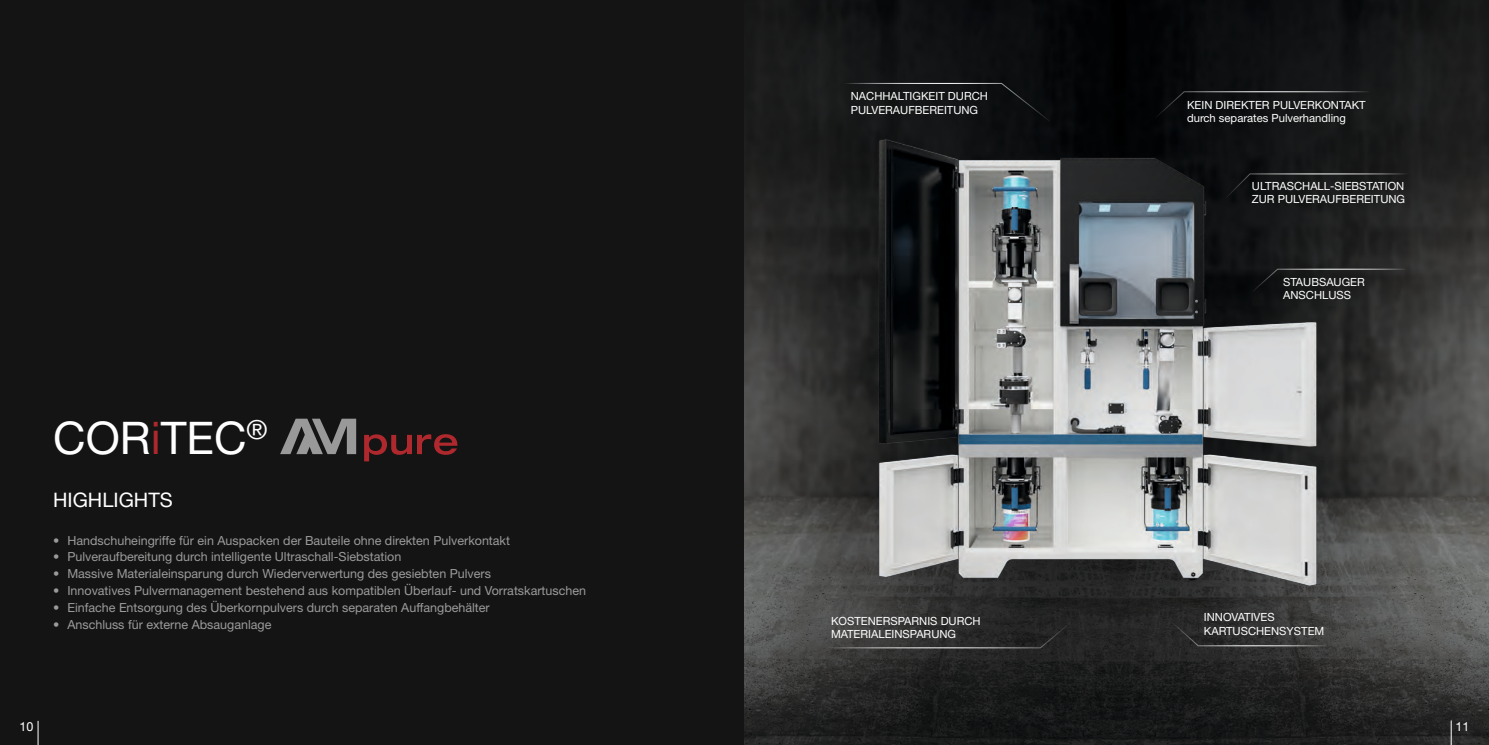
<style>
.page{position:relative;width:1489px;height:745px;background:#fff}
.page>*{position:absolute;margin:0;border:0;box-sizing:border-box;transform-origin:0 0}
.CORiTEC_Überschrifte{font:45px "Helvetica Neue LT Pro";color:#fff}
.Unterüberschrift_16p{font:20px "Helvetica Neue LT Pro";color:#fff}
.t1{font:12.5px "Helvetica Neue LT Pro";color:#9c9b9b}
.t2{font:12.5px "Helvetica Neue LT Pro";color:#fff}
.Stichpunkte_um_masch{font:11.25px "Helvetica Neue LT Pro";color:#fff}
.s1{color:#ae282d}
</style>
<div class="page">
<div style="left:0;top:0;width:1488px;height:744px;background:#131413"></div>
<img style="left:744px;top:0;width:744px;height:744px">
<svg style="left:1450px;top:720px;width:1px;height:24px"></svg>
<svg style="left:38px;top:720px;width:1px;height:24px"></svg>
<img style="left:744px;top:102px;width:687px;height:536px">
<svg style="left:841px;top:82px;width:210px;height:41px"></svg>
<svg style="left:1153px;top:91px;width:219px;height:28px"></svg>
<svg style="left:1250px;top:268px;width:158px;height:25px"></svg>
<svg style="left:1171px;top:621px;width:157px;height:25px;background:#343433"></svg>
<svg style="left:1224px;top:173px;width:185px;height:26px"></svg>
<svg style="left:822px;top:621px;width:248px;height:27px"></svg>
<svg style="left:280px;top:418px;width:76px;height:36px"></svg>
<svg style="left:364px;top:434px;width:93px;height:27px"></svg>
<p class="CORiTEC_Überschrifte" style="left:53px;top:410px;width:216px">COR<span class="s1">i</span>TEC<sup>®</sup></p>
<p class="Unterüberschrift_16p" style="left:53px;top:487px;width:121px">HIGHLIGHTS</p>
<p class="t1" style="left:53px;top:532px;width:458px">• Handschuheingriffe für ein Auspacken der Bauteile ohne direkten Pulverkontakt</p>
<p class="t1" style="left:53px;top:549px;width:350px">• Pulveraufbereitung durch intelligente Ultraschall-Siebstation</p>
<p class="t1" style="left:53px;top:565px;width:439px">• Massive Materialeinsparung durch Wiederverwertung des gesiebten Pulvers</p>
<p class="t1" style="left:53px;top:582px;width:534px">• Innovatives Pulvermanagement bestehend aus kompatiblen Überlauf- und Vorratskartuschen</p>
<p class="t1" style="left:53px;top:599px;width:438px">• Einfache Entsorgung des Überkornpulvers durch separaten Auffangbehälter</p>
<p class="t1" style="left:53px;top:616px;width:220px">• Anschluss für externe Absauganlage</p>
<p class="Stichpunkte_um_masch" style="left:850px;top:89px;width:139px">NACHHALTIGKEIT DURCH</p>
<p class="Stichpunkte_um_masch" style="left:850px;top:103px;width:129px">PULVERAUFBEREITUNG</p>
<p class="Stichpunkte_um_masch" style="left:831px;top:613px;width:151px">KOSTENERSPARNIS DURCH</p>
<p class="Stichpunkte_um_masch" style="left:831px;top:627px;width:126px">MATERIALEINSPARUNG</p>
<p class="Stichpunkte_um_masch" style="left:1186px;top:98px;width:180px">KEIN DIREKTER PULVERKONTAKT</p>
<p class="Stichpunkte_um_masch" style="left:1186px;top:111px;width:160px">durch separates Pulverhandling</p>
<p class="Stichpunkte_um_masch" style="left:1251px;top:179px;width:154px">ULTRASCHALL-SIEBSTATION</p>
<p class="Stichpunkte_um_masch" style="left:1251px;top:192px;width:155px">ZUR PULVERAUFBEREITUNG</p>
<p class="Stichpunkte_um_masch" style="left:1282px;top:275px;width:83px">STAUBSAUGER</p>
<p class="Stichpunkte_um_masch" style="left:1282px;top:288px;width:69px">ANSCHLUSS</p>
<p class="Stichpunkte_um_masch" style="left:1203px;top:610px;width:72px">INNOVATIVES</p>
<p class="Stichpunkte_um_masch" style="left:1203px;top:623px;width:122px">KARTUSCHENSYSTEM</p>
<p class="t2" style="left:19px;top:718px;width:15px">10</p>
<p class="t2" style="left:1455px;top:718px;width:15px">11</p>
</div>
